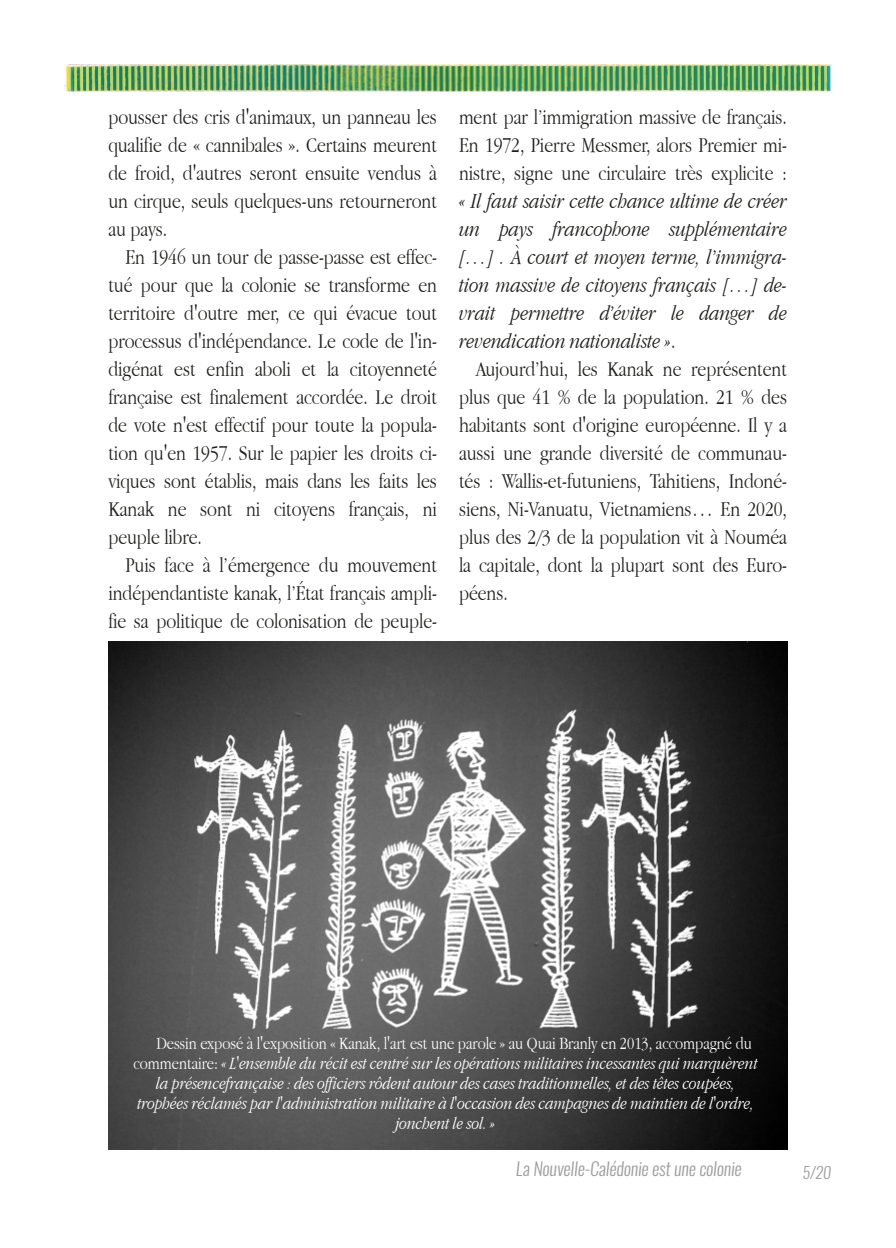
<style>
.page{position:relative;width:896px;height:1248px;background:#fff}
.page>*{position:absolute;margin:0;border:0;box-sizing:border-box;transform-origin:0 0}
.t1{font:300 22px/28px "Apple Garamond";letter-spacing:-.005em;color:#1f1f1d;text-align:justify}
.t2{font:italic 300 22px/28px "Apple Garamond";letter-spacing:-.005em;color:#1f1f1d;text-align:justify}
.t3{font:italic 300 18px "Apple Garamond";letter-spacing:-.005em;color:#fff}
.t4{font:300 18px "Apple Garamond";letter-spacing:-.005em;color:#fff}
.t5{font:italic 300 18px "Oswald";letter-spacing:-.005em;color:#9d9d9d}
.t6{font:italic 300 16px "Oswald";color:#9d9d9d}
.s1{font-style:normal}
</style>
<div class="page">
<img style="left:64px;top:64px;width:767px;height:27px">
<img style="left:108px;top:641px;width:679px;height:508px">
<p class="t1" style="left:108px;top:103px;width:330px">pousser des cris d'animaux, un panneau les qualifie de « cannibales ». Certains meurent de froid, d'autres seront ensuite vendus à un cirque, seuls quelques-uns retourneront au pays.</p>
<p class="t1" style="left:108px;top:243px;width:330px;text-indent:17px">En 1946 un tour de passe-passe est effec&shy;tué pour que la colonie se transforme en territoire d'outre mer, ce qui évacue tout processus d'indépendance. Le code de l'in&shy;digénat est enfin aboli et la citoyenneté française est finalement accordée. Le droit de vote n'est effectif pour toute la popula&shy;tion qu'en 1957. Sur le papier les droits ci&shy;viques sont établis, mais dans les faits les Kanak ne sont ni citoyens français, ni peuple libre.</p>
<p class="t1" style="left:108px;top:551px;width:330px;text-indent:17px">Puis face à l’émergence du mouvement indépendantiste kanak, l’État français ampli&shy;fie sa politique de colonisation de peuple-</p>
<p class="t1" style="left:459px;top:102px;width:329px">ment par l’immigration massive de français.<br>En 1972, Pierre Messmer, alors Premier mi&shy;nistre, signe une circulaire très explicite :</p>
<p class="t2" style="left:459px;top:186px;width:330px">« Il faut saisir cette chance ultime de créer un pays francophone supplémentaire […] . À court et moyen terme, l’immigra&shy;tion massive de citoyens français […] de&shy;vrait permettre d’éviter le danger de revendication nationaliste »<span class="s1">.</span></p>
<p class="t1" style="left:459px;top:354px;width:330px;text-indent:17px">Aujourd’hui, les Kanak ne représentent plus que 41 % de la population. 21 % des habitants sont d'origine européenne. Il y a aussi une grande diversité de communau&shy;tés : Wallis-et-futuniens, Tahitiens, Indoné&shy;siens, Ni-Vanuatu, Vietnamiens… En 2020, plus des 2/3 de la population vit à Nouméa la capitale, dont la plupart sont des Euro&shy;péens.</p>
<p class="t4" style="left:156px;top:1032px;width:597px">Dessin exposé à l'exposition « Kanak, l'art est une parole » au Quai Branly en 2013, accompagné du</p>
<p class="t3" style="left:133px;top:1052px;width:626px"><span class="s1">commentaire:</span> « L'ensemble du récit est centré sur les opérations militaires incessantes qui marquèrent</p>
<p class="t3" style="left:156px;top:1072px;width:580px">la présencefrançaise : des officiers rôdent autour des cases traditionnelles, et des têtes coupées,</p>
<p class="t3" style="left:137px;top:1092px;width:618px">trophées réclamés par l'administration militaire à l'occasion des campagnes de maintien de l'ordre,</p>
<p class="t3" style="left:396px;top:1112px;width:101px">jonchent le sol. »</p>
<p class="t5" style="left:516px;top:1156px;width:227px">La Nouvelle-Calédonie est une colonie</p>
<p class="t6" style="left:802px;top:1161px;width:30px">5/20</p>
</div>
